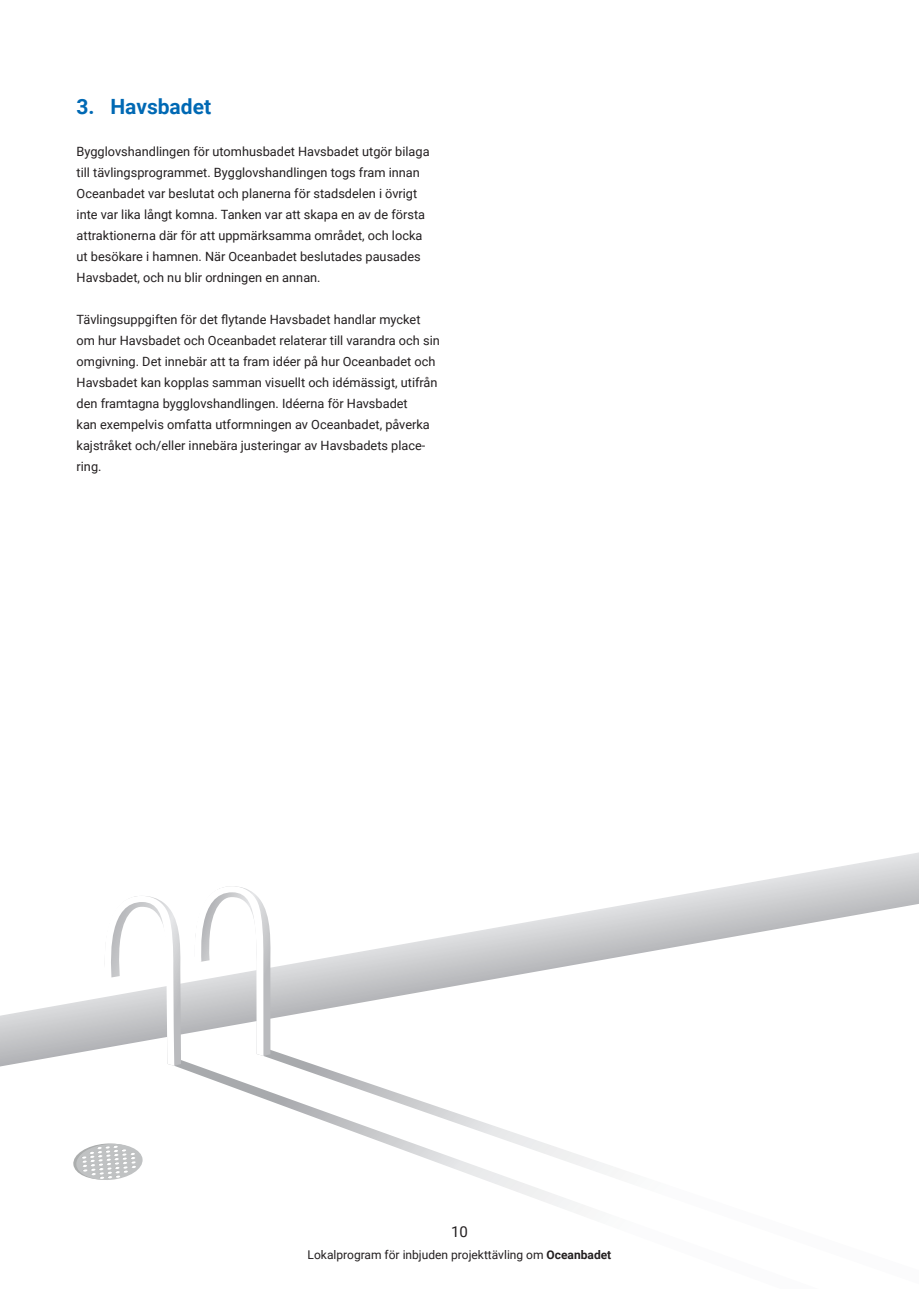
<style>
.page{position:relative;width:919px;height:1289px;background:#fff}
.page>*{position:absolute;margin:0;border:0;box-sizing:border-box;transform-origin:0 0}
.t1{font:700 21px "Roboto";color:#0069b4}
.t2{font:15px "Roboto";color:#231f20}
.t3{font:12.75px/21px "Roboto";color:#231f20}
.t4{font:12px "Roboto";color:#231f20}
.s1{font-weight:700}
</style>
<div class="page">
<svg style="left:0;top:853px;width:918px;height:213px"></svg>
<svg style="left:73px;top:1143px;width:70px;height:37px"></svg>
<svg style="left:174px;top:1059px;width:89px;height:40px"></svg>
<svg style="left:263px;top:1049px;width:655px;height:162px"></svg>
<svg style="left:102px;top:895px;width:79px;height:170px"></svg>
<svg style="left:190px;top:886px;width:81px;height:169px"></svg>
<p class="t1" style="left:77px;top:91px;width:136px">3. Havsbadet</p>
<p class="t3" style="left:77px;top:140px;width:354px">Bygglovshandlingen för utomhusbadet Havsbadet utgör bilaga till tävlingsprogrammet. Bygglovshandlingen togs fram innan Oceanbadet var beslutat och planerna för stadsdelen i övrigt inte var lika långt komna. Tanken var att skapa en av de första attraktionerna där för att uppmärksamma området, och locka ut besökare i hamnen. När Oceanbadet beslutades pausades Havsbadet, och nu blir ordningen en annan.</p>
<p class="t3" style="left:77px;top:308px;width:365px">Tävlingsuppgiften för det flytande Havsbadet handlar mycket om hur Havsbadet och Oceanbadet relaterar till varandra och sin omgivning. Det innebär att ta fram idéer på hur Oceanbadet och Havsbadet kan kopplas samman visuellt och idémässigt, utifrån den framtagna bygglovshandlingen. Idéerna för Havsbadet<br>kan exempelvis omfatta utformningen av Oceanbadet, påverka kajstråket och/eller innebära justeringar av Havsbadets place&shy;ring.</p>
<p class="t2" style="left:451px;top:1220px;width:18px">10</p>
<p class="t4" style="left:307px;top:1246px;width:305px">Lokalprogram för inbjuden projekttävling om <span class="s1">Oceanbadet</span></p>
</div>
